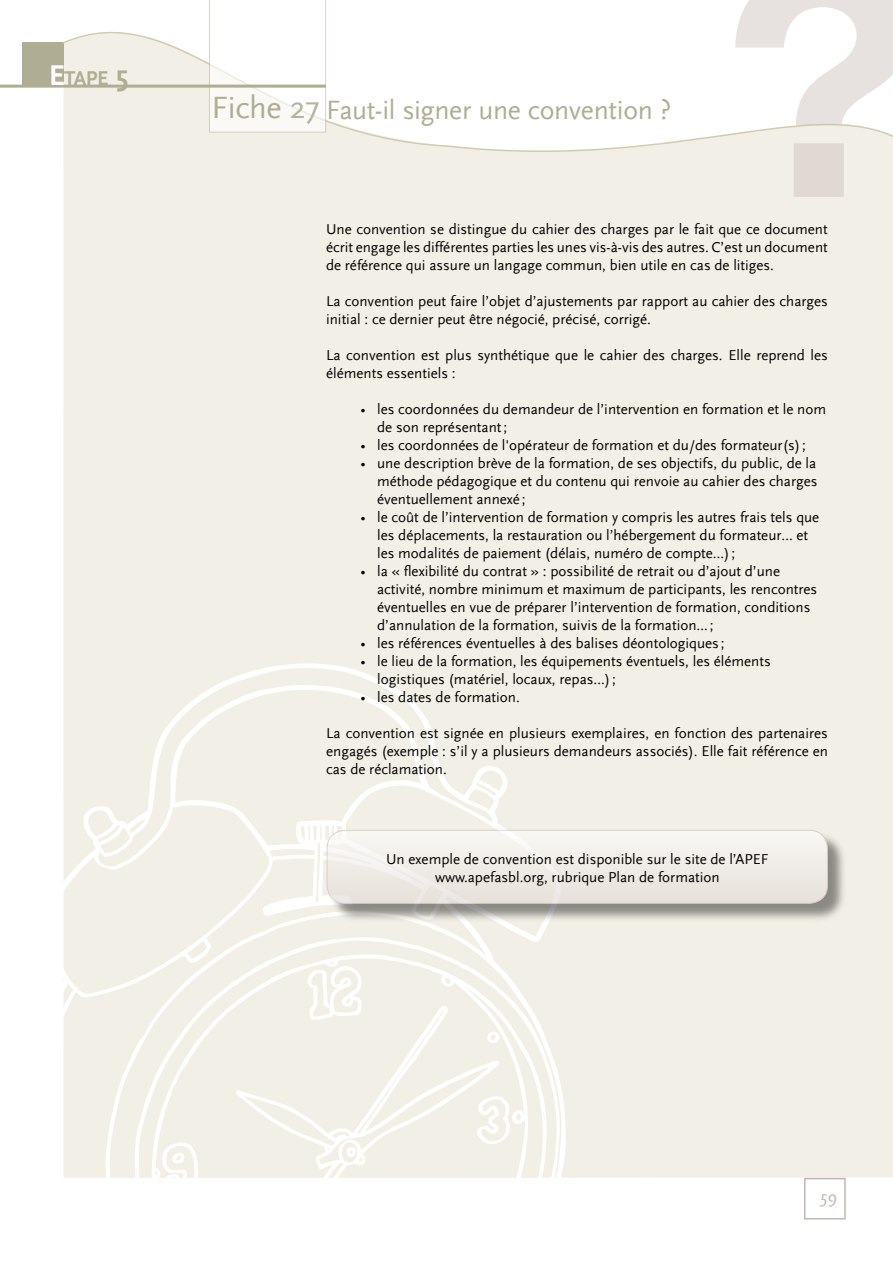
<style>
.page{position:relative;width:893px;height:1263px;background:#fff}
.page>*{position:absolute;margin:0;border:0;box-sizing:border-box;transform-origin:0 0}
.t1{font:27.75px "Scala Sans";letter-spacing:-.01em;color:#afad93}
.t2{font:700 21px "Scala Sans";color:#afad93}
.t3{font:italic 18px "Scala Sans";color:#c3b7b2}
.t4{font:15px/18px "Scala Sans";color:#000}
.s1{font-size:30px;color:#fff}
.s2{font-size:30px}
.s3{font-size:32.25px}
.s4{font-size:32.25px;color:#b5b3a2}
</style>
<div class="page">
<div style="left:63px;top:173px;width:830px;height:1005px;background:#f2f0e6"></div>
<div style="left:22px;top:42px;width:41px;height:43px;background:#afad93"></div>
<svg style="left:63px;top:31px;width:672px;height:142px"></svg>
<svg style="left:209px;top:0;width:117px;height:133px"></svg>
<svg style="left:735px;top:0;width:158px;height:197px"></svg>
<hr style="left:0;top:85px;width:326px;height:3px;background:#afad93">
<div style="left:804px;top:1178px;width:42px;height:41px;border:2px solid #c3b7b2"></div>
<svg style="left:63px;top:663px;width:503px;height:515px;background:#f3f1e8"></svg>
<svg style="left:234px;top:1006px;width:266px;height:172px;background:#f3f1e8"></svg>
<div style="left:328px;top:831px;width:519px;height:92px;background:#000;opacity:.75"></div>
<div style="left:327px;top:830px;width:500px;height:73px;background:#f0ece7;border-radius:18px"></div>
<div style="left:327px;top:830px;width:501px;height:74px;border:1px solid #c3b7b2;border-radius:18px"></div>
<h2 class="t2" style="left:49px;top:66px;width:81px"><span class="s1">E</span>tape <span class="s2">5</span></h2>
<h1 class="t1" style="left:212px;top:95px;width:461px"><span class="s3">Fiche</span> <span class="s4">27</span> Faut-il signer une convention ?</h1>
<p class="t4" style="left:326px;top:220px;width:503px;text-align:justify">Une convention se distingue du cahier des charges par le fait que ce document écrit engage les différentes parties les unes vis-à-vis des autres. C’est un document de référence qui assure un langage commun, bien utile en cas de litiges.</p>
<p class="t4" style="left:326px;top:292px;width:503px">La convention peut faire l’objet d’ajustements par rapport au cahier des charges initial : ce dernier peut être négocié, précisé, corrigé.</p>
<p class="t4" style="left:326px;top:346px;width:503px">La convention est plus synthétique que le cahier des charges. Elle reprend les éléments essentiels :</p>
<p class="t4" style="left:377px;top:400px;width:450px">les coordonnées du demandeur de l’intervention en formation et le nom de son représentant;<br>les coordonnées de l'opérateur de formation et du/des formateur(s); une description brève de la formation, de ses objectifs, du public, de la méthode pédagogique et du contenu qui renvoie au cahier des charges éventuellement annexé ;<br>le coût de l’intervention de formation y compris les autres frais tels que les déplacements, la restauration ou l’hébergement du formateur… et les modalités de paiement (délais, numéro de compte…);<br>la « flexibilité du contrat » : possibilité de retrait ou d’ajout d’une activité, nombre minimum et maximum de participants, les rencontres éventuelles en vue de préparer l’intervention de formation, conditions d’annulation de la formation, suivis de la formation…;<br>les références éventuelles à des balises déontologiques ;<br>le lieu de la formation, les équipements éventuels, les éléments logistiques (matériel, locaux, repas…);<br>les dates de formation.</p>
<p class="t4" style="left:326px;top:724px;width:503px;text-align:justify">La convention est signée en plusieurs exemplaires, en fonction des partenaires engagés (exemple : s’il y a plusieurs demandeurs associés). Elle fait référence en cas de réclamation.</p>
<p class="t4" style="left:361px;top:400px;width:7px">•</p>
<p class="t4" style="left:361px;top:436px;width:7px">• •</p>
<p class="t4" style="left:361px;top:508px;width:7px">•</p>
<p class="t4" style="left:361px;top:562px;width:7px">•</p>
<p class="t4" style="left:361px;top:634px;width:7px">• •</p>
<p class="t4" style="left:361px;top:688px;width:7px">•</p>
<p class="t4" style="left:386px;top:850px;width:384px;text-align:center">Un exemple de convention est disponible sur le site de l’APEF www.apefasbl.org, rubrique Plan de formation</p>
<p class="t3" style="left:820px;top:1188px;width:18px">59</p>
</div>
